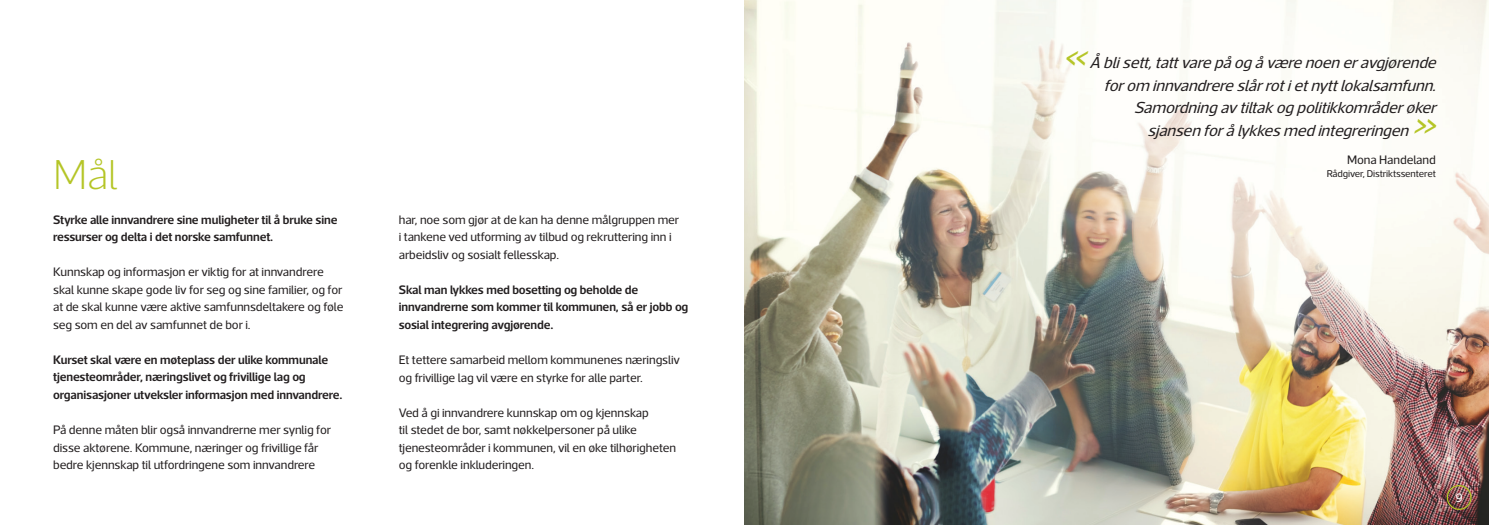
<style>
.page{position:relative;width:1489px;height:525px;background:#fff}
.page>*{position:absolute;margin:0;border:0;box-sizing:border-box;transform-origin:0 0}
.t1{font:200 42.5px "Acto";color:#b5c527}
.t2{font:italic 38.75px "Acto";color:#b5c527}
.t3{font:italic 16.25px "Acto";color:#231f20}
.t4{font:12.5px/17.5px "Acto";letter-spacing:-.01em;color:#231f20}
.t5{font:600 12.5px/17.5px "Acto";letter-spacing:-.01em;color:#231f20}
.t6{font:12.5px "Acto";color:#fff}
.t7{font:10px "Acto";letter-spacing:-.01em;color:#231f20}
</style>
<div class="page">
<img style="left:744px;top:0;width:744px;height:524px">
<div style="left:1446px;top:485px;width:25px;height:24px;border:1px solid #b5c527;border-radius:50%"></div>
<h2 class="t2" style="left:1061px;top:32px;width:38px">«</h2>
<h3 class="t3" style="left:1089px;top:53px;width:352px">Å blisett,tattvarepåogåværenoeneravgjørende</h3>
<h3 class="t3" style="left:1103px;top:76px;width:338px">forom innvandrereslårrotietnyttlokalsamfunn.</h3>
<h3 class="t3" style="left:1134px;top:98px;width:308px">Samordningavtiltakogpolitikkområderøker</h3>
<h3 class="t3" style="left:1147px;top:121px;width:267px">sjansenforålykkesmedintegreringen</h3>
<h2 class="t2" style="left:1411px;top:100px;width:38px">»</h2>
<p class="t4" style="left:1346px;top:150px;width:90px">Mona Handeland</p>
<h1 class="t1" style="left:53px;top:150px;width:66px">Mål</h1>
<p class="t7" style="left:1326px;top:168px;width:111px">Rådgiver, Distriktssenteret</p>
<p class="t5" style="left:53px;top:210px;width:286px">Styrke alle innvandrere sine muligheter til å bruke sine ressurser og delta i det norske samfunnet.</p>
<p class="t4" style="left:53px;top:263px;width:292px">Kunnskap og informasjon er viktig for at innvandrere skal kunne skape gode liv for seg og sine familier, og for at de skal kunne være aktive samfunnsdeltakere og føle seg som en del av samfunnet de bor i.</p>
<p class="t5" style="left:53px;top:350px;width:291px">Kurset skal være en møteplass der ulike kommunale tjenesteområder, næringslivet og frivillige lag og organisasjoner utveksler informasjon med innvandrere.</p>
<p class="t4" style="left:53px;top:420px;width:279px">På denne måten blir også innvandrerne mer synlig for disse aktørene. Kommune, næringer og frivillige får bedre kjennskap til utfordringene som innvandrere</p>
<p class="t4" style="left:399px;top:210px;width:282px">har, noe som gjør at de kan ha denne målgruppen mer i tankene ved utforming av tilbud og rekruttering inn i arbeidsliv og sosialt fellesskap.</p>
<p class="t5" style="left:399px;top:280px;width:291px">Skal man lykkes med bosetting og beholde de innvandrerne som kommer til kommunen, så er jobb og sosial integrering avgjørende.</p>
<p class="t4" style="left:399px;top:350px;width:282px">Et tettere samarbeid mellom kommunenes næringsliv og frivillige lag vil være en styrke for alle parter.</p>
<p class="t4" style="left:399px;top:403px;width:279px">Ved å gi innvandrere kunnskap om og kjennskap<br>til stedet de bor, samt nøkkelpersoner på ulike tjenesteområder i kommunen, vil en øke tilhørigheten og forenkle inkluderingen.</p>
<p class="t6" style="left:1455px;top:490px;width:9px">9</p>
</div>
